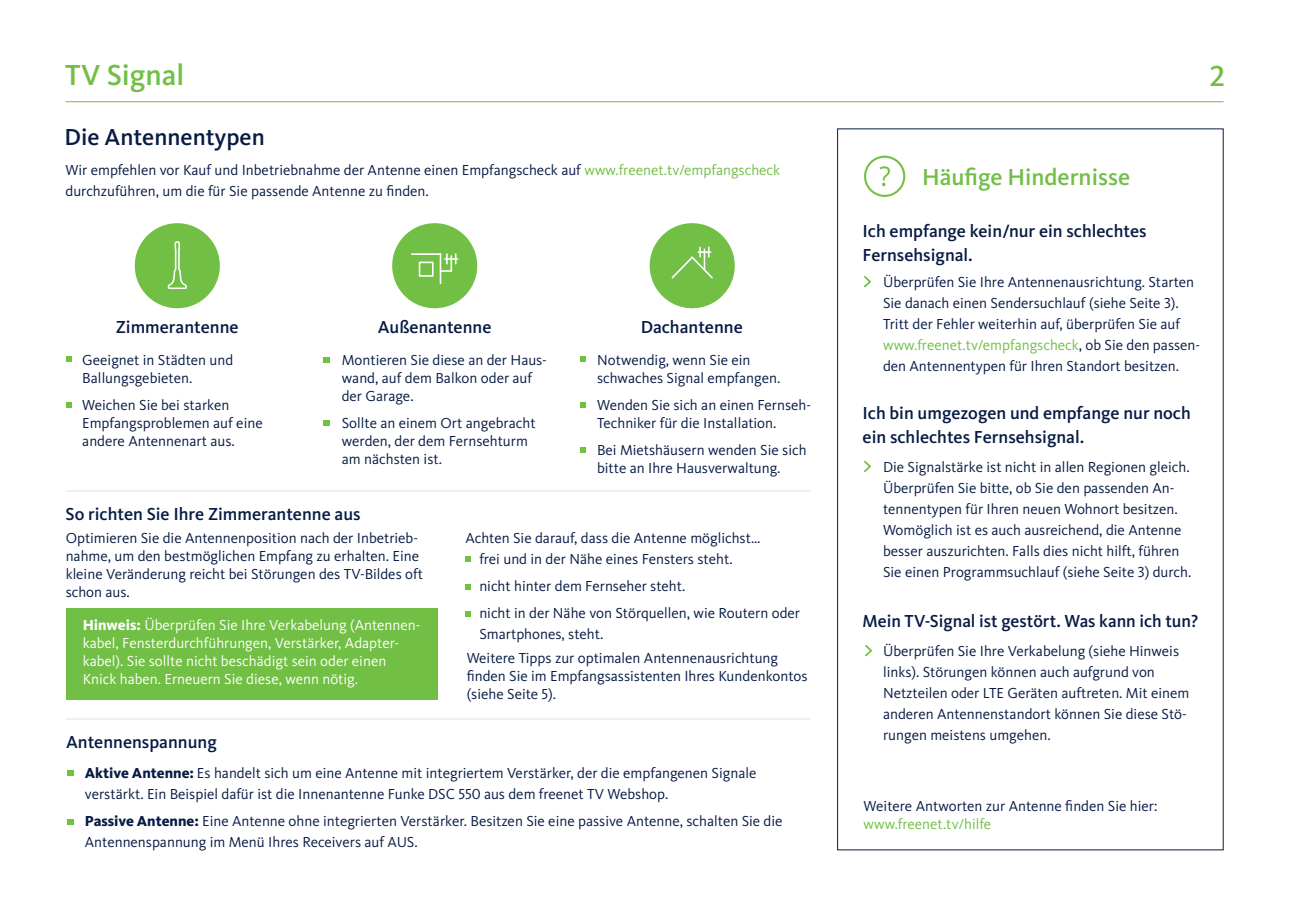
<style>
.page{position:relative;width:1289px;height:919px;background:#fff}
.page>*{position:absolute;margin:0;border:0;box-sizing:border-box;transform-origin:0 0}
.t1{font:500 30px "Kievit Pro";color:#71bf44}
.t2{font:500 24px "Kievit Pro";color:#71bf44}
.t3{font:500 24px "Kievit Pro";color:#071b44}
.t4{font:500 18px/24px "Kievit Pro";color:#071b44}
.t5{font:15px/21px "Kievit Pro";color:#071b44}
.t6{font:15px/18px "Kievit Pro";color:#fff}
.t7{font:15px "Kievit Pro";color:#71bf44}
.s1{color:#71bf44}
.s2{font-weight:800}
</style>
<div class="page">
<svg style="left:864px;top:156px;width:41px;height:41px"></svg>
<svg style="left:863px;top:276px;width:8px;height:11px"></svg>
<svg style="left:863px;top:460px;width:8px;height:12px"></svg>
<svg style="left:865px;top:645px;width:7px;height:11px"></svg>
<hr style="left:66px;top:101px;width:1157px;height:1px;background:#71bf44">
<svg style="left:465px;top:556px;width:5px;height:5px"></svg>
<svg style="left:465px;top:584px;width:5px;height:5px"></svg>
<svg style="left:465px;top:611px;width:5px;height:6px"></svg>
<div style="left:67px;top:769px;width:7px;height:6px;background:#71bf44"></div>
<svg style="left:67px;top:819px;width:7px;height:5px"></svg>
<div style="left:66px;top:608px;width:372px;height:92px;background:#71bf44"></div>
<hr style="left:65px;top:490px;width:745px;height:1px;background:#d9e2ef">
<hr style="left:65px;top:718px;width:745px;height:1px;background:#d9e2ef">
<div style="left:135px;top:223px;width:85px;height:85px;background:#71bf44;border-radius:50%"></div>
<div style="left:323px;top:357px;width:7px;height:6px;background:#71bf44"></div>
<div style="left:323px;top:420px;width:7px;height:6px;background:#71bf44"></div>
<svg style="left:580px;top:356px;width:6px;height:6px"></svg>
<svg style="left:580px;top:402px;width:6px;height:6px"></svg>
<svg style="left:580px;top:447px;width:6px;height:5px"></svg>
<svg style="left:66px;top:356px;width:6px;height:6px"></svg>
<svg style="left:66px;top:402px;width:6px;height:5px"></svg>
<svg style="left:168px;top:241px;width:19px;height:48px"></svg>
<div style="left:392px;top:223px;width:85px;height:85px;background:#71bf44;border-radius:50%"></div>
<div style="left:649px;top:223px;width:85px;height:85px;background:#71bf44;border-radius:50%"></div>
<svg style="left:671px;top:246px;width:42px;height:32px"></svg>
<svg style="left:411px;top:253px;width:47px;height:31px"></svg>
<h1 class="t1" style="left:65px;top:57px;width:121px">TV Signal</h1>
<h1 class="t1" style="left:1209px;top:58px;width:17px">2</h1>
<h2 class="t3" style="left:65px;top:123px;width:202px">Die Antennentypen</h2>
<p class="t5" style="left:65px;top:160px;width:716px">Wir empfehlen vor Kauf und Inbetriebnahme der Antenne einen Empfangscheck auf <span class="s1">www.freenet.tv/empfangscheck </span>durchzuführen, um die für Sie passende Antenne zu finden.</p>
<p class="t4" style="left:116px;top:315px;width:124px">Zimmerantenne</p>
<p class="t5" style="left:82px;top:351px;width:152px;line-height:18px">Geeignet in Städten und<br>Ballungsgebieten.</p>
<p class="t5" style="left:82px;top:396px;width:182px;line-height:18px">Weichen Sie bei starken<br>Empfangsproblemen auf eine andere Antennenart aus.</p>
<p class="t4" style="left:378px;top:315px;width:115px">Außenantenne</p>
<p class="t4" style="left:640px;top:315px;width:103px">Dachantenne</p>
<p class="t5" style="left:342px;top:351px;width:206px;line-height:18px">Montieren Sie diese an der Haus&shy;wand, auf dem Balkon oder auf der Garage.</p>
<p class="t5" style="left:342px;top:414px;width:195px;line-height:18px">Sollte an einem Ort angebracht werden, der dem Fernsehturm am nächsten ist.</p>
<p class="t5" style="left:597px;top:351px;width:185px;line-height:18px">Notwendig, wenn Sie ein schwaches Signal empfangen.</p>
<p class="t5" style="left:597px;top:396px;width:215px;line-height:18px">Wenden Sie sich an einen Fernseh-<br>Techniker für die Installation.</p>
<p class="t5" style="left:597px;top:441px;width:211px;line-height:18px">Bei Mietshäusern wenden Sie sich bitte an Ihre Hausverwaltung.</p>
<p class="t4" style="left:65px;top:502px;width:296px">So richten Sie Ihre Zimmerantenne aus</p>
<p class="t5" style="left:66px;top:529px;width:359px;line-height:18px">Optimieren Sie die Antennenposition nach der Inbetrieb&shy;nahme, um den bestmöglichen Empfang zu erhalten. Eine kleine Veränderung reicht bei Störungen des TV-Bildes oft schon aus.</p>
<p class="t6" style="left:83px;top:616px;width:339px"><span class="s2">Hinweis:</span> Überprüfen Sie Ihre Verkabelung (Antennen&shy;kabel, Fensterdurchführungen, Verstärker, Adapter&shy;kabel). Sie sollte nicht beschädigt sein oder einen Knick haben. Erneuern Sie diese, wenn nötig.</p>
<p class="t5" style="left:465px;top:527px;width:296px">Achten Sie darauf, dass die Antenne möglichst…</p>
<p class="t5" style="left:479px;top:545px;width:322px;line-height:27px">frei und in der Nähe eines Fensters steht.<br>nicht hinter dem Fernseher steht.<br>nicht in der Nähe von Störquellen, wie Routern oder</p>
<p class="t5" style="left:479px;top:623px;width:126px">Smartphones, steht.</p>
<p class="t5" style="left:466px;top:649px;width:342px;line-height:18px">Weitere Tipps zur optimalen Antennenausrichtung finden Sie im Empfangsassistenten Ihres Kundenkontos (siehe Seite 5).</p>
<p class="t4" style="left:66px;top:730px;width:152px">Antennenspannung</p>
<p class="t5" style="left:85px;top:762px;width:673px"><span class="s2">Aktive Antenne:</span> Es handelt sich um eine Antenne mit integriertem Verstärker, der die empfangenen Signale verstärkt. Ein Beispiel dafür ist die Innenantenne Funke DSC 550 aus dem freenet TV Webshop.</p>
<p class="t5" style="left:85px;top:810px;width:699px"><span class="s2">Passive Antenne:</span> Eine Antenne ohne integrierten Verstärker. Besitzen Sie eine passive Antenne, schalten Sie die<br>Antennenspannung im Menü Ihres Receivers auf AUS.</p>
<h2 class="t2" style="left:922px;top:162px;width:210px">Häufige Hindernisse</h2>
<p class="t4" style="left:862px;top:218px;width:285px">Ich empfange kein/nur ein schlechtes<br>Fernsehsignal.</p>
<p class="t5" style="left:883px;top:271px;width:318px">Überprüfen Sie Ihre Antennenausrichtung. Starten Sie danach einen Sendersuchlauf (siehe Seite 3).<br>Tritt der Fehler weiterhin auf, überprüfen Sie auf <span class="s1">www.freenet.tv/empfangscheck</span>, ob Sie den passen&shy;den Antennentypen für Ihren Standort besitzen.</p>
<p class="t4" style="left:862px;top:401px;width:330px">Ich bin umgezogen und empfange nur noch ein schlechtes Fernsehsignal.</p>
<p class="t5" style="left:883px;top:456px;width:310px">Die Signalstärke ist nicht in allen Regionen gleich.<br>Überprüfen Sie bitte, ob Sie den passenden An&shy;tennentypen für Ihren neuen Wohnort besitzen.<br>Womöglich ist es auch ausreichend, die Antenne besser auszurichten. Falls dies nicht hilft, führen Sie einen Programmsuchlauf (siehe Seite 3) durch.</p>
<p class="t4" style="left:862px;top:608px;width:337px">Mein TV-Signal ist gestört. Was kann ich tun?</p>
<p class="t5" style="left:883px;top:640px;width:308px">Überprüfen Sie Ihre Verkabelung (siehe Hinweis links). Störungen können auch aufgrund von Netzteilen oder LTE Geräten auftreten. Mit einem anderen Antennenstandort können Sie diese Stö&shy;rungen meistens umgehen.</p>
<p class="t5" style="left:863px;top:795px;width:295px">Weitere Antworten zur Antenne finden Sie hier:</p>
<p class="t7" style="left:863px;top:814px;width:129px">www.freenet.tv/hilfe</p>
</div>
